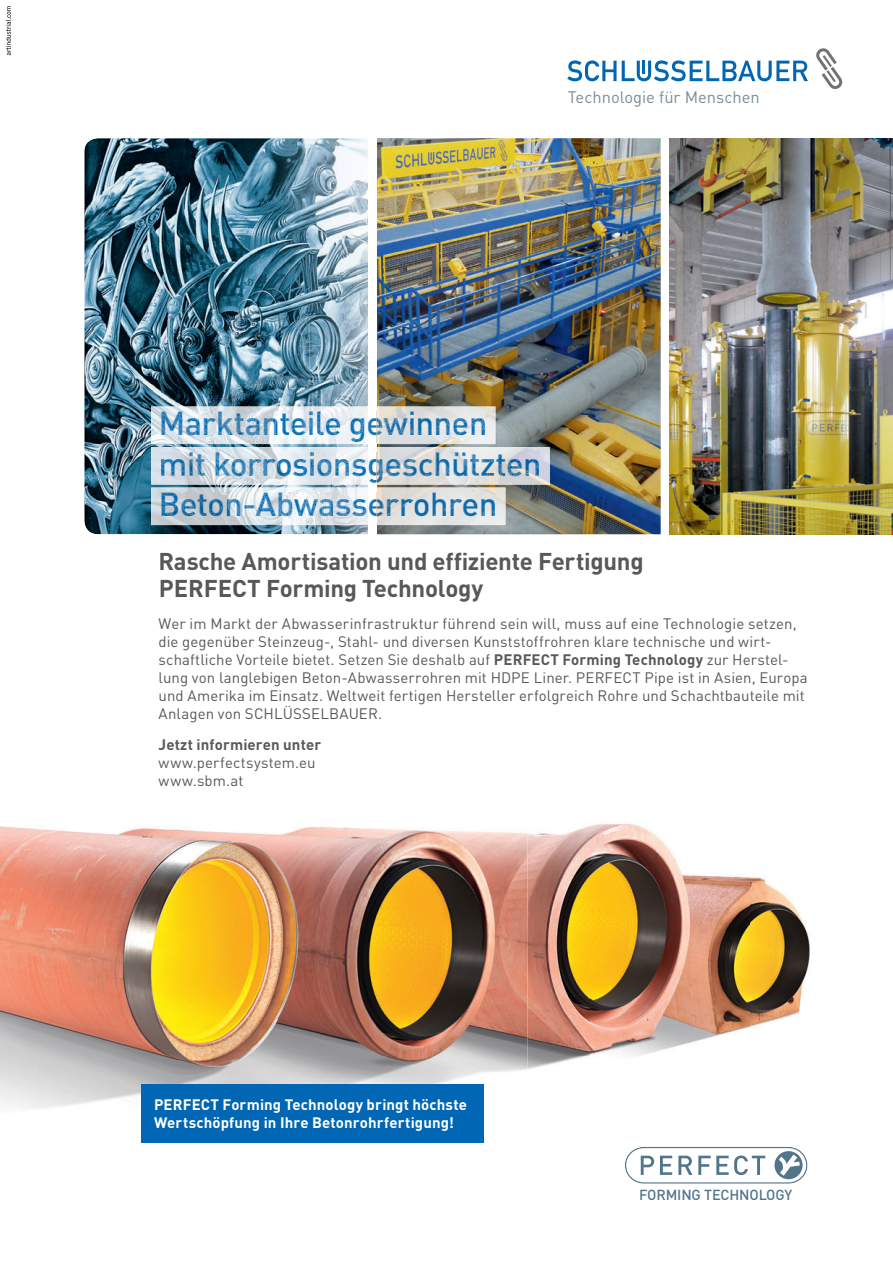
<style>
.page{position:relative;width:893px;height:1263px;background:#fff}
.page>*{position:absolute;margin:0;border:0;box-sizing:border-box;transform-origin:0 0}
.t1{font:500 33px/40.5px "DIN Pro";letter-spacing:-.02em;color:#0d6fb6}
.t2{font:700 24px/27px "DIN Pro";letter-spacing:-.01em;color:#57585a}
.t3{font:16.5px "DIN Pro";color:#7b8c95}
.t4{font:15px/18px "DIN Pro";letter-spacing:.005em;color:#57585a}
.t5{font:700 15px/18px "DIN Pro";letter-spacing:.01em;color:#fff}
.t6{font:700 15px "DIN Pro";letter-spacing:.005em;color:#57585a}
.t7{font:500 14.4px "DIN Pro";letter-spacing:-.01em;color:#53758b}
.s1{color:#0b70b7}
.s2{color:#0e6fb5}
.s3{color:#006bad}
.s4{color:#015e97}
.s5{color:#0a68a9}
.s6{color:#0773ba}
.s7{color:#01619d}
.s8{color:#006bb1}
.s9{color:#0f6eb5}
.s10{color:#0d6fb5}
.s11{color:#196caf}
.s12{color:#186198}
.s13{color:#1e69a0}
.s14{color:#1868a5}
.s15{color:#0a6aab}
.s16{color:#126cad}
.s17{color:#076bac}
.s18{color:#146eb1}
.s19{color:#006bb0}
.s20{color:#0473b9}
.s21{color:#0968ab}
.s22{color:#0c6aae}
.s23{color:#106aac}
.s24{color:#1369ab}
.s25{color:#166db1}
.s26{color:#226a9e}
.s27{color:#1268a8}
.s28{color:#1267a8}
.s29{color:#236ca0}
.s30{color:#0e67a4}
.s31{color:#0c63a0}
.s32{color:#0f70b3}
.s33{color:#116fb2}
.s34{color:#156eb0}
.s35{color:#1668a9}
.s36{color:#0161a7}
.s37{color:#0767a9}
.s38{color:#01609c}
.s39{color:#0364a3}
.s40{color:#0973ba}
.s41{color:#0c70b6}
.s42{color:#1068a7}
.s43{color:#0672b9}
.s44{color:#1375bb}
.s45{color:#1167a0}
.s46{color:#1268a2}
.s47{color:#126bac}
.s48{color:#0a6bad}
.s49{font-weight:700}
</style>
<div class="page">
<svg style="left:567px;top:60px;width:241px;height:21px"></svg>
<svg style="left:816px;top:48px;width:26px;height:41px"></svg>
<img style="left:377px;top:138px;width:284px;height:396px">
<img style="left:670px;top:138px;width:223px;height:396px">
<img style="left:84px;top:138px;width:284px;height:396px">
<img style="left:749px;top:877px;width:61px;height:151px">
<img style="left:319px;top:824px;width:430px;height:286px">
<img style="left:0;top:826px;width:35px;height:283px">
<img style="left:35px;top:826px;width:284px;height:283px">
<svg style="left:625px;top:1147px;width:183px;height:37px"></svg>
<svg style="left:6px;top:6px;width:5px;height:49px"></svg>
<div style="left:141px;top:1084px;width:342px;height:59px;background:#0166b3"></div>
<img style="left:377px;top:407px;width:118px;height:37px">
<img style="left:151px;top:407px;width:217px;height:37px">
<img style="left:377px;top:447px;width:173px;height:38px">
<img style="left:151px;top:447px;width:217px;height:38px">
<img style="left:377px;top:488px;width:128px;height:37px">
<img style="left:151px;top:488px;width:217px;height:37px">
<img style="left:377px;top:412px;width:110px;height:30px">
<img style="left:377px;top:412px;width:31px;height:28px">
<img style="left:162px;top:412px;width:206px;height:30px">
<img style="left:377px;top:452px;width:165px;height:31px">
<img style="left:377px;top:452px;width:6px;height:24px">
<img style="left:161px;top:476px;width:207px;height:7px">
<img style="left:161px;top:452px;width:207px;height:24px">
<img style="left:383px;top:493px;width:112px;height:23px">
<img style="left:377px;top:493px;width:6px;height:23px">
<img style="left:162px;top:493px;width:206px;height:23px">
<p class="t3" style="left:568px;top:91px;width:193px">Technologie für Menschen</p>
<h1 class="t1" style="left:159px;top:404px;width:385px"><span class="s1">M</span>ar<span class="s2">k</span><span class="s3">t</span><span class="s4">a</span><span class="s5">n</span><span class="s6">t</span><span class="s7">e</span><span class="s8">i</span><span class="s9">l</span><span class="s10">e</span> <span class="s11">g</span><span class="s12">e</span><span class="s13">w</span><span class="s14">i</span><span class="s15">n</span><span class="s16">n</span><span class="s17">e</span><span class="s18">n </span><span class="s19">m</span>i<span class="s8">t</span> k<span class="s20">o</span>r<span class="s21">r</span><span class="s6">o</span><span class="s2">s</span><span class="s22">i</span><span class="s23">o</span><span class="s24">n</span><span class="s25">s</span><span class="s26">g</span><span class="s27">e</span><span class="s28">s</span><span class="s29">c</span><span class="s30">h</span><span class="s31">ü</span><span class="s32">t</span><span class="s33">z</span><span class="s34">t</span><span class="s35">e</span><span class="s36">n<br></span><span class="s7">B</span><span class="s37">e</span><span class="s38">t</span><span class="s39">o</span><span class="s38">n</span><span class="s40">-</span><span class="s21">A</span><span class="s2">b</span><span class="s41">w</span><span class="s10">a</span><span class="s42">s</span><span class="s43">s</span><span class="s44">e</span><span class="s45">r</span><span class="s46">r</span><span class="s15">o</span><span class="s47">hr</span><span class="s48">e</span><span class="s47">n</span></h1>
<h2 class="t2" style="left:159px;top:551px;width:487px">Rasche Amortisation und effiziente Fertigung<br>PERFECT Forming Technology</h2>
<p class="t4" style="left:159px;top:616px;width:651px">Wer im Markt der Abwasserinfrastruktur führend sein will, muss auf eine Technologie setzen, die gegenüber Steinzeug-, Stahl- und diversen Kunststoffrohren klare technische und wirt&shy;schaftliche Vorteile bietet. Setzen Sie deshalb auf <span class="s49">PERFECT Forming Technology</span> zur Herstel&shy;lung von langlebigen Beton-Abwasserrohren mit HDPE Liner. PERFECT Pipe ist in Asien, Europa und Amerika im Einsatz. Weltweit fertigen Hersteller erfolgreich Rohre und Schachtbauteile mit Anlagen von SCHLÜSSELBAUER.</p>
<p class="t6" style="left:159px;top:739px;width:164px">Jetzt informieren unter</p>
<p class="t4" style="left:159px;top:756px;width:159px">www.perfectsystem.eu www.sbm.at</p>
<p class="t5" style="left:154px;top:1097px;width:314px">PERFECT Forming Technology bringt höchste<br>Wertschöpfung in Ihre Betonrohrfertigung!</p>
<p class="t7" style="left:639px;top:1187px;width:155px">FORMING TECHNOLOGY</p>
</div>
